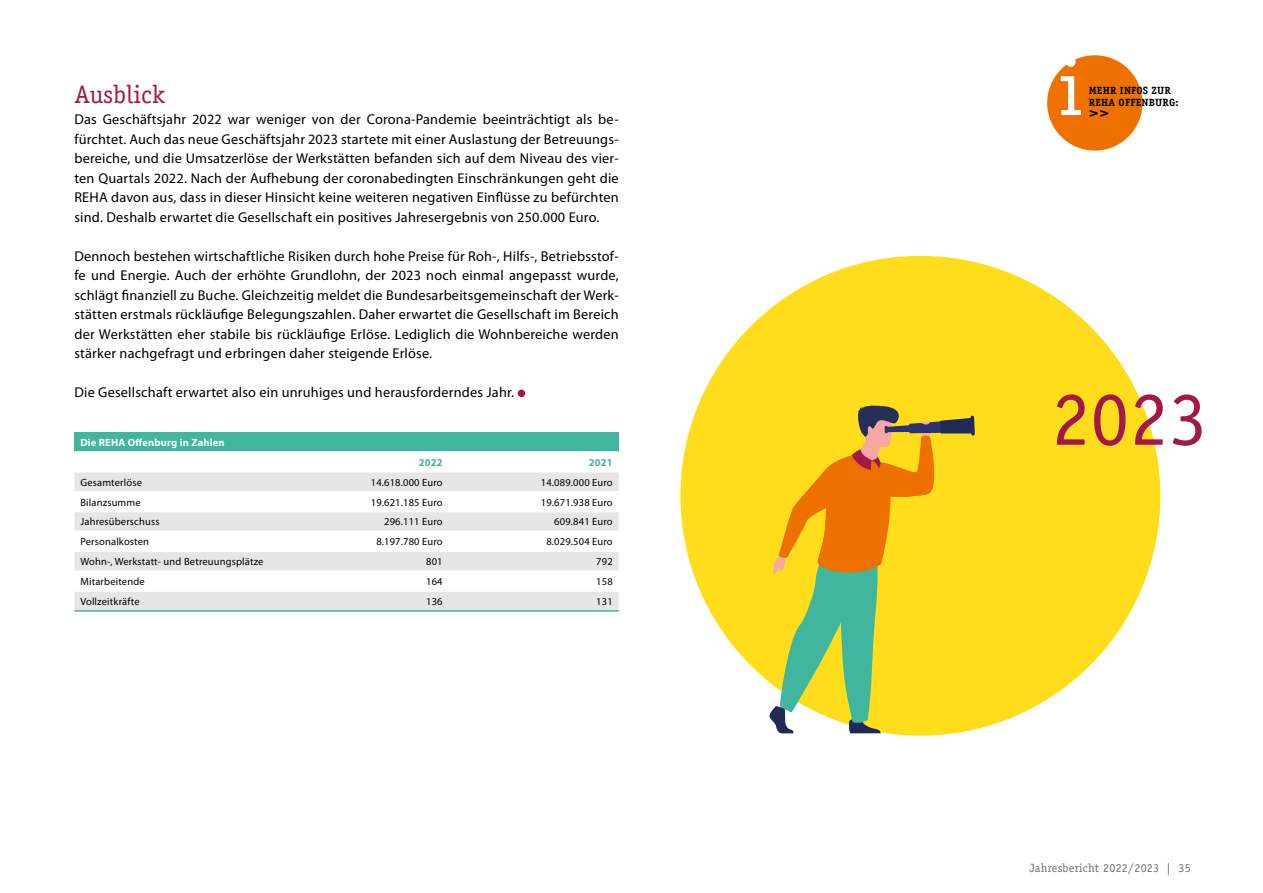
<style>
.page{position:relative;width:1263px;height:893px;background:#fff}
.page>*{position:absolute;margin:0;border:0;box-sizing:border-box;transform-origin:0 0}
.t1{font:81px "Officina Serif Std";color:#fff}
.t2{font:76.65px "Officina Serif Std";color:#a31749}
.t3{font:25.5px "Officina Serif Std";letter-spacing:.01em;color:#a31749}
.t4{font:700 18px "Officina Serif Std";color:#000}
.t5{font:14.25px/19.5px "Myriad Pro";letter-spacing:.015em;color:#000;text-align:justify}
.t6{font:12px "Officina Serif Std";letter-spacing:.02em;color:#6f6f6e}
.t7{font:10.5px "Myriad Pro";letter-spacing:.015em;color:#000}
.t8{font:700 10.5px/12px "Officina Serif Std";letter-spacing:.015em;color:#000}
.t9{font:700 10.5px "Myriad Pro";letter-spacing:.015em;color:#fff}
.t10{font:700 10.5px "Myriad Pro";letter-spacing:.015em;color:#40b69f}
</style>
<div class="page">
<div style="left:74px;top:432px;width:545px;height:20px;background:#40b69f"></div>
<div style="left:74px;top:473px;width:545px;height:18px;background:#e6e6e6"></div>
<svg style="left:74px;top:512px;width:545px;height:98px;fill:#e6e6e6"></svg>
<hr style="left:74px;top:451px;width:205px;height:2px;background:#fff">
<hr style="left:279px;top:451px;width:170px;height:2px;background:#fff">
<hr style="left:449px;top:451px;width:170px;height:2px;background:#fff">
<hr style="left:74px;top:531px;width:205px;height:1px;background:#fff">
<hr style="left:279px;top:531px;width:170px;height:1px;background:#fff">
<hr style="left:449px;top:531px;width:170px;height:1px;background:#fff">
<hr style="left:74px;top:551px;width:205px;height:1px;background:#fff">
<hr style="left:279px;top:551px;width:170px;height:1px;background:#fff">
<hr style="left:449px;top:551px;width:170px;height:1px;background:#fff">
<hr style="left:74px;top:570px;width:205px;height:2px;background:#fff">
<hr style="left:279px;top:570px;width:170px;height:2px;background:#fff">
<hr style="left:449px;top:570px;width:170px;height:2px;background:#fff">
<hr style="left:74px;top:590px;width:205px;height:2px;background:#fff">
<hr style="left:279px;top:590px;width:170px;height:2px;background:#fff">
<hr style="left:449px;top:590px;width:170px;height:2px;background:#fff">
<hr style="left:74px;top:610px;width:205px;height:2px;background:#40b69f">
<hr style="left:279px;top:610px;width:170px;height:2px;background:#40b69f">
<hr style="left:449px;top:610px;width:170px;height:2px;background:#40b69f">
<div style="left:1047px;top:55px;width:95px;height:96px;background:#ee7100;border-radius:50%"></div>
<div style="left:518px;top:390px;width:7px;height:7px;background:#a31749;border-radius:50%"></div>
<div style="left:680px;top:256px;width:480px;height:480px;background:#ffdd1a;border-radius:50%"></div>
<svg style="left:768px;top:405px;width:207px;height:328px"></svg>
<h3 class="t3" style="left:74px;top:80px;width:93px">Ausblick</h3>
<p class="t5" style="left:74px;top:110px;width:546px">Das Geschäftsjahr 2022 war weniger von der Corona-Pandemie beeinträchtigt als be&shy;fürchtet. Auch das neue Geschäftsjahr 2023 startete mit einer Auslastung der Betreuungs&shy;bereiche, und die Umsatzerlöse der Werkstätten befanden sich auf dem Niveau des vier&shy;ten Quartals 2022. Nach der Aufhebung der coronabedingten Einschränkungen geht die REHA davon aus, dass in dieser Hinsicht keine weiteren negativen Einflüsse zu befürchten sind. Deshalb erwartet die Gesellschaft ein positives Jahresergebnis von 250.000 Euro.</p>
<p class="t5" style="left:74px;top:246px;width:546px">Dennoch bestehen wirtschaftliche Risiken durch hohe Preise für Roh-, Hilfs-, Betriebsstof&shy;fe und Energie. Auch der erhöhte Grundlohn, der 2023 noch einmal angepasst wurde, schlägt finanziell zu Buche. Gleichzeitig meldet die Bundesarbeitsgemeinschaft der Werk&shy;stätten erstmals rückläufige Belegungszahlen. Daher erwartet die Gesellschaft im Bereich der Werkstätten eher stabile bis rückläufige Erlöse. Lediglich die Wohnbereiche werden stärker nachgefragt und erbringen daher steigende Erlöse.</p>
<p class="t5" style="left:74px;top:383px;width:441px">Die Gesellschaft erwartet also ein unruhiges und herausforderndes Jahr.</p>
<p class="t9" style="left:80px;top:436px;width:146px">Die REHA Offenburg in Zahlen</p>
<p class="t10" style="left:419px;top:456px;width:25px">2022</p>
<p class="t10" style="left:589px;top:456px;width:25px">2021</p>
<p class="t7" style="left:80px;top:476px;width:63px">Gesamterlöse</p>
<p class="t7" style="left:371px;top:476px;width:73px">14.618.000 Euro</p>
<p class="t7" style="left:541px;top:476px;width:73px">14.089.000 Euro</p>
<p class="t7" style="left:80px;top:496px;width:62px">Bilanzsumme</p>
<p class="t7" style="left:371px;top:496px;width:73px">19.621.185 Euro</p>
<p class="t7" style="left:541px;top:496px;width:73px">19.671.938 Euro</p>
<p class="t7" style="left:80px;top:516px;width:81px">Jahresüberschuss</p>
<p class="t7" style="left:384px;top:516px;width:60px">296.111 Euro</p>
<p class="t7" style="left:554px;top:516px;width:60px">609.841 Euro</p>
<p class="t7" style="left:80px;top:536px;width:70px">Personalkosten</p>
<p class="t7" style="left:376px;top:536px;width:68px">8.197.780 Euro</p>
<p class="t7" style="left:546px;top:536px;width:68px">8.029.504 Euro</p>
<p class="t7" style="left:80px;top:556px;width:185px">Wohn-, Werkstatt- und Betreuungsplätze</p>
<p class="t7" style="left:426px;top:556px;width:18px">801</p>
<p class="t7" style="left:596px;top:556px;width:18px">792</p>
<p class="t7" style="left:80px;top:576px;width:66px">Mitarbeitende</p>
<p class="t7" style="left:426px;top:576px;width:18px">164</p>
<p class="t7" style="left:596px;top:576px;width:18px">158</p>
<p class="t7" style="left:80px;top:596px;width:61px">Vollzeitkräfte</p>
<p class="t7" style="left:426px;top:596px;width:18px">136</p>
<p class="t7" style="left:596px;top:596px;width:18px">131</p>
<h1 class="t1" style="left:1059px;top:40px;width:24px">i</h1>
<p class="t8" style="left:1089px;top:84px;width:91px">MEHR INFOS ZUR<br>REHA OFFENBURG:</p>
<p class="t4" style="left:1089px;top:101px;width:22px">&gt;&gt;</p>
<h2 class="t2" style="left:1052px;top:374px;width:157px">2023</h2>
<p class="t6" style="left:1029px;top:861px;width:163px">Jahresbericht 2022/2023 | 35</p>
</div>
